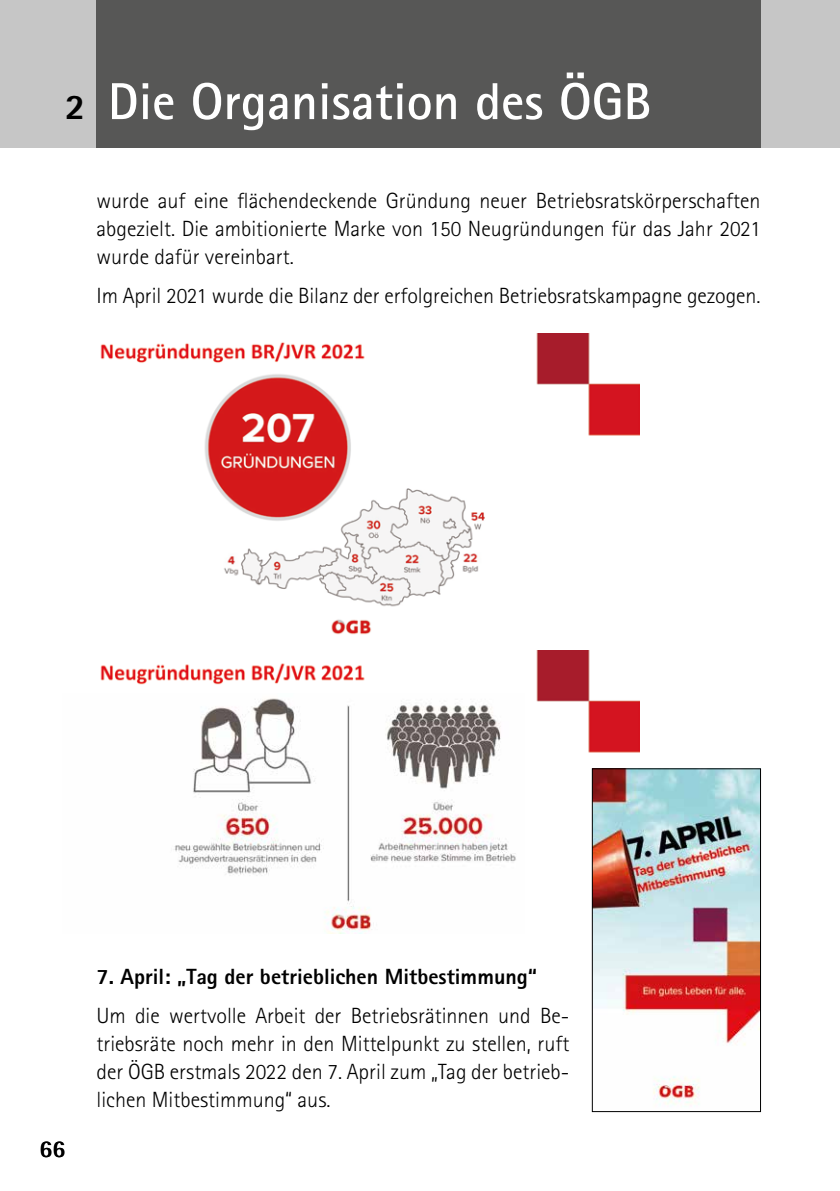
<style>
.page{position:relative;width:840px;height:1191px;background:#fff}
.page>*{position:absolute;margin:0;border:0;box-sizing:border-box;transform-origin:0 0}
.t1{font:700 52px "Rotis Sans Serif Std";color:#fff}
.t2{font:700 24px "Rotis Semi Sans Std";color:#000}
.t3{font:300 22px/28px "Rotis Sans Serif Std";color:#000;text-align:justify}
.t4{font:800 22px "Rotis Sans Serif Std";color:#000}
.s1{font-weight:800;font-size:36px;color:#000}
</style>
<div class="page">
<div style="left:0;top:0;width:839px;height:147px;background:#c6c6c6"></div>
<div style="left:96px;top:0;width:664px;height:147px;background:#575756"></div>
<img style="left:593px;top:770px;width:165px;height:335px">
<div style="left:591px;top:768px;width:169px;height:343px;border:1px solid #000"></div>
<hr style="left:839px;top:0;width:1px;height:147px;background:#c6c6c6">
<img style="left:100px;top:342px;width:385px;height:293px">
<img style="left:174px;top:698px;width:342px;height:235px">
<img style="left:536px;top:333px;width:102px;height:103px">
<img style="left:100px;top:663px;width:265px;height:22px">
<img style="left:536px;top:650px;width:102px;height:103px">
<h1 class="t1" style="left:65px;top:69px;width:587px"><span class="s1">2</span> Die Organisation des ÖGB</h1>
<p class="t3" style="left:96px;top:187px;width:665px">wurde auf eine flächendeckende Gründung neuer Betriebsratskörperschaften abgezielt. Die ambitionierte Marke von 150 Neugründungen für das Jahr 2021 wurde dafür vereinbart.</p>
<p class="t3" style="left:96px;top:282px;width:665px">Im April 2021 wurde die Bilanz der erfolgreichen Betriebsratskampagne gezogen.</p>
<p class="t2" style="left:40px;top:1133px;width:27px">66</p>
<p class="t4" style="left:96px;top:962px;width:442px">7. April: „Tag der betrieblichen Mitbestimmung“</p>
<p class="t3" style="left:96px;top:1001px;width:474px">Um die wertvolle Arbeit der Betriebsrätinnen und Be&shy;triebsräte noch mehr in den Mittelpunkt zu stellen, ruft der ÖGB erstmals 2022 den 7. April zum „Tag der betrieb&shy;lichen Mitbestimmung“ aus.</p>
</div>
